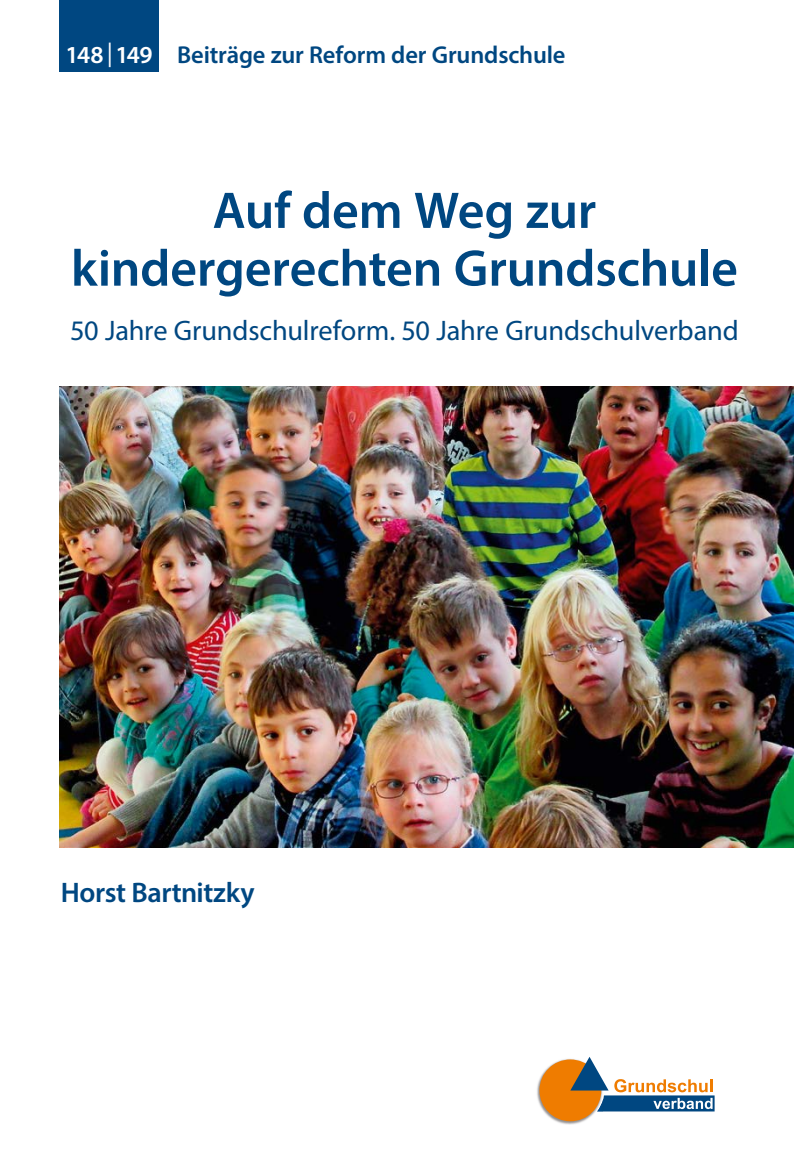
<style>
.page{position:relative;width:794px;height:1166px;background:#fff}
.page>*{position:absolute;margin:0;border:0;box-sizing:border-box;transform-origin:0 0}
.t1{font:600 51.98px/57.8px "Myriad Pro";letter-spacing:-.005em;color:#004781;text-align:center}
.t2{font:28.35px "Myriad Pro";letter-spacing:-.005em;color:#004781}
.t3{font:600 28.35px "Myriad Pro";letter-spacing:-.015em;color:#004781}
.t4{font:600 24.5px "Myriad Pro";letter-spacing:-.005em;color:#004781}
.s1{color:#fff}
</style>
<div class="page">
<img style="left:537px;top:1059px;width:66px;height:66px">
<div style="left:539px;top:1059px;width:62px;height:62px;background:#ef7c00;border-radius:50%"></div>
<svg style="left:570px;top:1057px;width:144px;height:54px"></svg>
<div style="left:60px;top:0;width:99px;height:72px;background:#004781"></div>
<img style="left:60px;top:387px;width:734px;height:460px">
<p class="t4" style="left:66px;top:39px;width:501px"><span class="s1">148 | 149</span> Beiträge zur Reform der Grundschule</p>
<p class="t1" style="left:71px;top:180px;width:668px">Auf dem Weg zur kindergerechten Grundschule</p>
<p class="t2" style="left:70px;top:312px;width:670px">50 Jahre Grundschulreform. 50 Jahre Grundschulverband</p>
<p class="t3" style="left:61px;top:874px;width:195px">Horst Bartnitzky</p>
</div>
